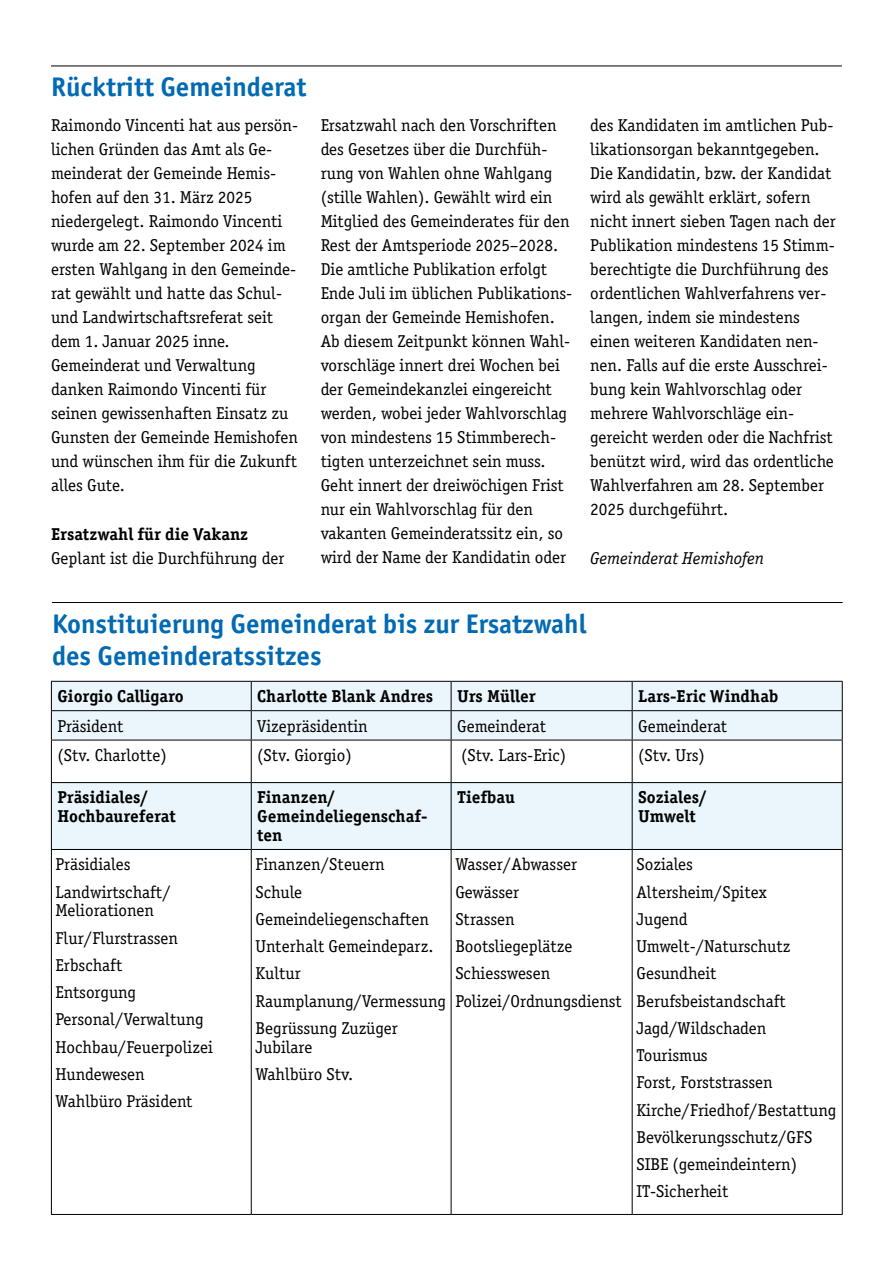
<style>
.page{position:relative;width:893px;height:1263px;background:#fff}
.page>*{position:absolute;margin:0;border:0;box-sizing:border-box;transform-origin:0 0}
.t1{font:700 27px/32.4px "Officina Sans Std";color:#006ab3}
.t2{font:17.25px/24px "Officina Serif Std";color:#000}
.t3{font:700 17.25px/18.8px "Officina Serif Std";color:#000}
.t4{font:italic 17.25px "Officina Serif Std";color:#000}
</style>
<div class="page">
<hr style="left:51px;top:66px;width:791px;height:1px;background:#000">
<hr style="left:52px;top:602px;width:791px;height:1px;background:#000">
<svg style="left:52px;top:682px;width:790px;height:167px;fill:#ebf6fc"></svg>
<hr style="left:51px;top:681px;width:200px;height:1px;background:#000">
<hr style="left:251px;top:681px;width:200px;height:1px;background:#000">
<hr style="left:451px;top:681px;width:181px;height:1px;background:#000">
<hr style="left:632px;top:681px;width:211px;height:1px;background:#000">
<hr style="left:51px;top:710px;width:200px;height:1px;background:#000">
<svg style="left:51px;top:682px;width:1px;height:58px"></svg>
<hr style="left:251px;top:710px;width:200px;height:1px;background:#000">
<svg style="left:251px;top:682px;width:1px;height:58px"></svg>
<hr style="left:451px;top:710px;width:181px;height:1px;background:#000">
<svg style="left:451px;top:682px;width:1px;height:58px"></svg>
<hr style="left:632px;top:710px;width:211px;height:1px;background:#000">
<svg style="left:632px;top:682px;width:1px;height:58px"></svg>
<svg style="left:842px;top:682px;width:1px;height:58px"></svg>
<hr style="left:51px;top:740px;width:200px;height:1px;background:#000">
<hr style="left:51px;top:740px;width:1px;height:42px;background:#000">
<hr style="left:251px;top:740px;width:200px;height:1px;background:#000">
<hr style="left:251px;top:740px;width:1px;height:42px;background:#000">
<hr style="left:451px;top:740px;width:181px;height:1px;background:#000">
<hr style="left:451px;top:740px;width:1px;height:42px;background:#000">
<hr style="left:632px;top:740px;width:211px;height:1px;background:#000">
<hr style="left:632px;top:740px;width:1px;height:42px;background:#000">
<hr style="left:842px;top:740px;width:1px;height:42px;background:#000">
<hr style="left:51px;top:782px;width:200px;height:1px;background:#000">
<hr style="left:51px;top:783px;width:1px;height:66px;background:#000">
<hr style="left:251px;top:782px;width:200px;height:1px;background:#000">
<hr style="left:251px;top:783px;width:1px;height:66px;background:#000">
<hr style="left:451px;top:782px;width:181px;height:1px;background:#000">
<hr style="left:451px;top:783px;width:1px;height:66px;background:#000">
<hr style="left:632px;top:782px;width:211px;height:1px;background:#000">
<hr style="left:632px;top:783px;width:1px;height:66px;background:#000">
<hr style="left:842px;top:783px;width:1px;height:66px;background:#000">
<hr style="left:51px;top:849px;width:200px;height:1px;background:#000">
<hr style="left:51px;top:850px;width:1px;height:364px;background:#000">
<hr style="left:251px;top:849px;width:200px;height:1px;background:#000">
<hr style="left:251px;top:850px;width:1px;height:364px;background:#000">
<hr style="left:451px;top:849px;width:181px;height:1px;background:#000">
<hr style="left:451px;top:850px;width:1px;height:364px;background:#000">
<hr style="left:632px;top:849px;width:211px;height:1px;background:#000">
<hr style="left:632px;top:850px;width:1px;height:364px;background:#000">
<hr style="left:842px;top:850px;width:1px;height:364px;background:#000">
<hr style="left:51px;top:1214px;width:200px;height:1px;background:#000">
<hr style="left:251px;top:1214px;width:200px;height:1px;background:#000">
<hr style="left:451px;top:1214px;width:181px;height:1px;background:#000">
<hr style="left:632px;top:1214px;width:211px;height:1px;background:#000">
<h1 class="t1" style="left:51px;top:70px;width:257px">Rücktritt Gemeinderat</h1>
<p class="t2" style="left:51px;top:114px;width:249px">Raimondo Vincenti hat aus persön&shy;lichen Gründen das Amt als Ge&shy;meinderat der Gemeinde Hemis&shy;hofen auf den 31. März 2025 niedergelegt. Raimondo Vincenti wurde am 22. September 2024 im ersten Wahlgang in den Gemeinde&shy;rat gewählt und hatte das Schul&shy;und Landwirtschaftsreferat seit dem 1. Januar 2025 inne.<br>Gemeinderat und Verwaltung danken Raimondo Vincenti für seinen gewissenhaften Einsatz zu<br>Gunsten der Gemeinde Hemishofen und wünschen ihm für die Zukunft alles Gute.</p>
<p class="t3" style="left:51px;top:525px;width:199px">Ersatzwahl für die Vakanz</p>
<p class="t2" style="left:51px;top:546px;width:235px">Geplant ist die Durchführung der</p>
<p class="t2" style="left:321px;top:114px;width:253px">Ersatzwahl nach den Vorschriften des Gesetzes über die Durchfüh&shy;rung von Wahlen ohne Wahlgang (stille Wahlen). Gewählt wird ein Mitglied des Gemeinderates für den Rest der Amtsperiode 2025–2028.<br>Die amtliche Publikation erfolgt Ende Juli im üblichen Publikations&shy;organ der Gemeinde Hemishofen.<br>Ab diesem Zeitpunkt können Wahl&shy;vorschläge innert drei Wochen bei der Gemeindekanzlei eingereicht werden, wobei jeder Wahlvorschlag von mindestens 15 Stimmberech&shy;tigten unterzeichnet sein muss.<br>Geht innert der dreiwöchigen Frist nur ein Wahlvorschlag für den vakanten Gemeinderatssitz ein, so wird der Name der Kandidatin oder</p>
<p class="t2" style="left:590px;top:113px;width:247px">des Kandidaten im amtlichen Pub&shy;likationsorgan bekanntgegeben.<br>Die Kandidatin, bzw. der Kandidat wird als gewählt erklärt, sofern nicht innert sieben Tagen nach der<br>Publikation mindestens 15 Stimm&shy;berechtigte die Durchführung des ordentlichen Wahlverfahrens ver&shy;langen, indem sie mindestens einen weiteren Kandidaten nen&shy;nen. Falls auf die erste Ausschrei&shy;bung kein Wahlvorschlag oder mehrere Wahlvorschläge ein&shy;gereicht werden oder die Nachfrist benützt wird, wird das ordentliche<br>Wahlverfahren am 28. September<br>2025 durchgeführt.</p>
<p class="t4" style="left:590px;top:548px;width:175px">Gemeinderat Hemishofen</p>
<h1 class="t1" style="left:52px;top:607px;width:536px">Konstituierung Gemeinderat bis zur Ersatzwahl des Gemeinderatssitzes</h1>
<p class="t3" style="left:57px;top:687px;width:128px">Giorgio Calligaro</p>
<p class="t3" style="left:257px;top:687px;width:177px">Charlotte Blank Andres</p>
<p class="t3" style="left:457px;top:687px;width:80px">Urs Müller</p>
<p class="t3" style="left:638px;top:687px;width:142px">Lars-Eric Windhab</p>
<p class="t2" style="left:57px;top:714px;width:68px">Präsident</p>
<p class="t2" style="left:257px;top:714px;width:112px">Vizepräsidentin</p>
<p class="t2" style="left:457px;top:714px;width:91px">Gemeinderat</p>
<p class="t2" style="left:638px;top:714px;width:91px">Gemeinderat</p>
<p class="t2" style="left:57px;top:743px;width:111px">(Stv. Charlotte)</p>
<p class="t2" style="left:257px;top:743px;width:96px">(Stv. Giorgio)</p>
<p class="t2" style="left:461px;top:743px;width:107px">(Stv. Lars-Eric)</p>
<p class="t2" style="left:638px;top:743px;width:68px">(Stv. Urs)</p>
<p class="t3" style="left:57px;top:788px;width:120px">Präsidiales/<br>Hochbaureferat</p>
<p class="t3" style="left:257px;top:788px;width:172px">Finanzen/<br>Gemeindeliegenschaf&shy;ten</p>
<p class="t3" style="left:457px;top:788px;width:59px">Tiefbau</p>
<p class="t3" style="left:638px;top:788px;width:70px">Soziales/<br>Umwelt</p>
<p class="t2" style="left:56px;top:851px;width:117px;line-height:27.3px">Präsidiales<br>Landwirtschaft/</p>
<p class="t2" style="left:56px;top:897px;width:159px;line-height:27.3px">Meliorationen<br>Flur/Flurstrassen<br>Erbschaft<br>Entsorgung<br>Personal/Verwaltung<br>Hochbau/Feuerpolizei<br>Hundewesen<br>Wahlbüro Präsident</p>
<p class="t2" style="left:455px;top:851px;width:168px;line-height:27.3px">Wasser/Abwasser<br>Gewässer<br>Strassen<br>Bootsliegeplätze<br>Schiesswesen<br>Polizei/Ordnungsdienst</p>
<p class="t2" style="left:636px;top:851px;width:202px;line-height:27.3px">Soziales<br>Altersheim/Spitex<br>Jugend<br>Umwelt-/Naturschutz<br>Gesundheit<br>Berufsbeistandschaft<br>Jagd/Wildschaden<br>Tourismus<br>Forst, Forststrassen<br>Kirche/Friedhof/Bestattung<br>Bevölkerungsschutz/GFS<br>SIBE (gemeindeintern)<br>IT-Sicherheit</p>
<p class="t2" style="left:255px;top:851px;width:192px;line-height:27.3px">Finanzen/Steuern<br>Schule<br>Gemeindeliegenschaften<br>Unterhalt Gemeindeparz.<br>Kultur<br>Raumplanung/Vermessung<br>Begrüssung Zuzüger</p>
<p class="t2" style="left:255px;top:1033px;width:99px;line-height:27.3px">Jubilare<br>Wahlbüro Stv.</p>
</div>
